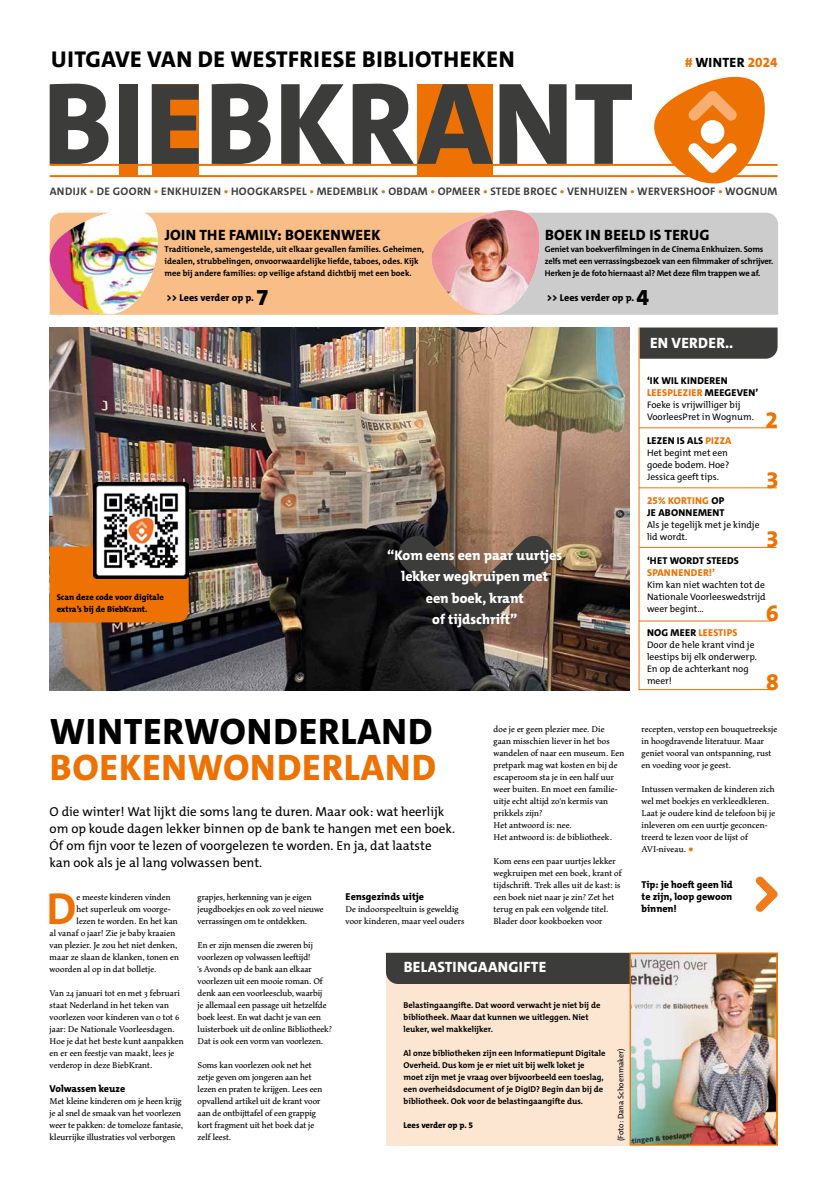
<style>
.page{position:relative;width:823px;height:1191px;background:#fff}
.page>*{position:absolute;margin:0;border:0;box-sizing:border-box;transform-origin:0 0}
.t1{font:800 118px "The Mix C5";color:#3c3c3b}
.t2{font:700 45.1px "The Mix C5";color:#ee7203}
.t3{font:800 37px "The Mix C5";letter-spacing:.02em;color:#000}
.t4{font:800 37px "The Mix C5";letter-spacing:.02em;color:#ee7203}
.t5{font:800 23px "The Mix C5";letter-spacing:.02em;color:#000}
.t6{font:800 23px "The Mix C5";color:#ee7203}
.t7{font:800 15px "The Mix C5";letter-spacing:.02em;color:#000}
.t8{font:800 15px "The Mix C5";letter-spacing:.02em;color:#fff}
.t9{font:800 14px/21px "The Mix C5";color:#fff;text-align:center}
.t10{font:800 13.5px "The Mix C5";letter-spacing:.02em;color:#000}
.t11{font:13px/17px "The Mix C5";color:#000}
.t12{font:700 11px "The Mix C5";letter-spacing:.03em;color:#3c3c3b}
.t13{font:800 10px/12px "The Mix C5";color:#000;text-align:justify}
.t14{font:800 10px/12px "The Mix C5";letter-spacing:.02em;color:#000}
.t15{font:800 10px "The Mix C5";letter-spacing:.02em;color:#ee7203}
.t16{font:9.5px/12px "Maiola Bk";color:#000}
.t17{font:9.5px/12px "The Mix C5";color:#000}
.t18{font:700 8.5px/12px "The Mix C5";color:#000}
.t19{font:700 8.5px/12px "The Mix C5";letter-spacing:-.02em;color:#000}
.t20{font:800 8.5px/12px "The Mix C5";color:#000}
.t21{font:8px "The Mix C5";color:#000}
.s1{color:#ee7203}
.s2{color:#000}
</style>
<div class="page">
<div style="left:386px;top:952px;width:391px;height:193px;background:#fde6d1"></div>
<img style="left:50px;top:327px;width:579px;height:363px">
<div style="left:50px;top:546px;width:139px;height:76px;background:#ee7203"></div>
<div style="left:50px;top:213px;width:375px;height:102px;background:#f9bd88"></div>
<div style="left:425px;top:212px;width:352px;height:103px;background:#ccc"></div>
<img style="left:430px;top:210px;width:109px;height:104px">
<div style="left:119px;top:84px;width:18px;height:92px;background:#ee7203"></div>
<div style="left:417px;top:84px;width:75px;height:92px;background:#ee7203"></div>
<div style="left:152px;top:84px;width:46px;height:92px;background:#ee7203"></div>
<hr style="left:50px;top:175px;width:727px;height:2px;background:#ee7203">
<hr style="left:50px;top:164px;width:727px;height:2px;background:#ee7203">
<svg style="left:648px;top:76px;width:122px;height:108px"></svg>
<svg style="left:639px;top:327px;width:138px;height:32px;background:#434241"></svg>
<hr style="left:638px;top:327px;width:1px;height:363px;background:#ee7203">
<hr style="left:638px;top:427px;width:138px;height:1px;background:#ee7203">
<hr style="left:638px;top:487px;width:138px;height:1px;background:#ee7203">
<hr style="left:639px;top:547px;width:137px;height:1px;background:#ee7203">
<hr style="left:638px;top:620px;width:133px;height:1px;background:#ee7203">
<hr style="left:638px;top:689px;width:134px;height:1px;background:#ee7203">
<div style="left:386px;top:952px;width:243px;height:32px;background:#3c3c3b"></div>
<svg style="left:755px;top:876px;width:22px;height:36px"></svg>
<img style="left:94px;top:483px;width:95px;height:95px">
<img style="left:631px;top:954px;width:144px;height:189px">
<div style="left:629px;top:952px;width:148px;height:193px;border:1px solid #ee7203"></div>
<svg style="left:159px;top:212px;width:4px;height:102px"></svg>
<img style="left:49px;top:212px;width:110px;height:102px">
<svg style="left:398px;top:536px;width:154px;height:95px;background:#4d423b"></svg>
<h3 class="t5" style="left:51px;top:44px;width:464px">UITGAVE VAN DE WESTFRIESE BIBLIOTHEKEN</h3>
<h3 class="t10" style="left:684px;top:53px;width:94px"><span class="s1">#</span> WINTER <span class="s1">2024</span></h3>
<h1 class="t1" style="left:43px;top:48px;width:592px">BIEBKRANT</h1>
<p class="t12" style="left:50px;top:184px;width:728px">ANDIJK <span class="s1">•</span> DE GOORN <span class="s1">•</span> ENKHUIZEN <span class="s1">•</span> HOOGKARSPEL <span class="s1">•</span> MEDEMBLIK <span class="s1">•</span> OBDAM <span class="s1">•</span> OPMEER <span class="s1">•</span> STEDE BROEC <span class="s1">•</span> VENHUIZEN <span class="s1">•</span> WERVERSHOOF <span class="s1">•</span> WOGNUM</p>
<h3 class="t7" style="left:165px;top:225px;width:217px">JOIN THE FAMILY: BOEKENWEEK</h3>
<p class="t18" style="left:164px;top:243px;width:261px">Traditionele, samengestelde, uit elkaar gevallen families. Geheimen, idealen, strubbelingen, onvoorwaardelijke liefde, taboes, odes. Kijk mee bij andere families: op veilige afstand dichtbij met een boek.</p>
<p class="t13" style="left:166px;top:292px;width:89px">&gt;&gt; Lees verder op p.</p>
<h3 class="t5" style="left:256px;top:282px;width:14px">7</h3>
<h3 class="t7" style="left:544px;top:225px;width:166px">BOEK IN BEELD IS TERUG</h3>
<p class="t19" style="left:544px;top:243px;width:230px">Geniet van boekverfilmingen in de Cinema Enkhuizen. Soms zelfs met een verrassingsbezoek van een filmmaker of schrijver.<br>Herken je de foto hiernaast al? Met deze film trappen we af.</p>
<p class="t13" style="left:546px;top:292px;width:89px">&gt;&gt; Lees verder op p.</p>
<h3 class="t5" style="left:636px;top:282px;width:14px">4</h3>
<p class="t20" style="left:57px;top:591px;width:108px">Scan deze code voor digitale extra’s bij de BiebKrant.</p>
<h3 class="t9" style="left:387px;top:545px;width:176px">“Kom eens een paar uurtjes lekker wegkruipen met<br>een boek, krant<br>of tijdschrift”</h3>
<h3 class="t3" style="left:50px;top:708px;width:384px">WINTERWONDERLAND</h3>
<h3 class="t4" style="left:50px;top:744px;width:387px">BOEKENWONDERLAND</h3>
<p class="t16" style="left:493px;top:723px;width:132px">doe je er geen plezier mee. Die<br>gaan misschien liever in het bos wandelen of naar een museum. Een pretpark mag wat kosten en bij de escaperoom sta je in een half uur weer buiten. En moet een familie&shy;uitje echt altijd zo'n kermis van prikkels zijn?<br>Het antwoord is: nee.<br>Het antwoord is: de bibliotheek.</p>
<p class="t16" style="left:493px;top:855px;width:130px">Kom eens een paar uurtjes lekker wegkruipen met een boek, krant of tijdschrift. Trek alles uit de kast: is een boek niet naar je zin? Zet het terug en pak een volgende titel.<br>Blader door kookboeken voor</p>
<h3 class="t11" style="left:50px;top:803px;width:406px">O die winter! Wat lijkt die soms lang te duren. Maar ook: wat heerlijk om op koude dagen lekker binnen op de bank te hangen met een boek.<br>Óf om fijn voor te lezen of voorgelezen te worden. En ja, dat laatste kan ook als je al lang volwassen bent.</h3>
<p class="t13" style="left:345px;top:891px;width:80px">Eensgezinds uitje</p>
<p class="t16" style="left:345px;top:903px;width:120px">De indoorspeeltuin is geweldig voor kinderen, maar veel ouders</p>
<p class="t16" style="left:197px;top:891px;width:128px">grapjes, herkenning van je eigen jeugdboekjes en ook zo veel nieuwe verrassingen om te ontdekken.</p>
<p class="t16" style="left:197px;top:939px;width:136px">En er zijn mensen die zweren bij voorlezen op volwassen leeftijd!<br>'s Avonds op de bank aan elkaar voorlezen uit een mooie roman. Of denk aan een voorleesclub, waarbij<br>je allemaal een passage uit hetzelfde boek leest. En wat dacht je van een luisterboek uit de online Bibliotheek?<br>Dat is ook een vorm van voorlezen.</p>
<p class="t16" style="left:197px;top:1059px;width:126px">Soms kan voorlezen ook net het zetje geven om jongeren aan het lezen en praten te krijgen. Lees een opvallend artikel uit de krant voor aan de ontbijttafel of een grappig kort fragment uit het boek dat je zelf leest.</p>
<h2 class="t2" style="left:46px;top:880px;width:32px">D</h2>
<p class="t16" style="left:77px;top:891px;width:96px">e meeste kinderen vinden</p>
<p class="t16" style="left:77px;top:903px;width:95px">het superleuk om voorge-</p>
<p class="t16" style="left:77px;top:915px;width:103px">lezen te worden. En het kan</p>
<p class="t16" style="left:50px;top:927px;width:127px">al vanaf 0 jaar! Zie je baby kraaien</p>
<p class="t16" style="left:50px;top:939px;width:129px">van plezier. Je zou het niet denken,</p>
<p class="t16" style="left:50px;top:951px;width:131px">maar ze slaan de klanken, tonen en</p>
<p class="t16" style="left:50px;top:963px;width:108px">woorden al op in dat bolletje.</p>
<p class="t16" style="left:50px;top:987px;width:136px">Van 24 januari tot en met 3 februari staat Nederland in het teken van voorlezen voor kinderen van 0 tot 6 jaar: De Nationale Voorleesdagen.<br>Hoe je dat het beste kunt aanpakken en er een feestje van maakt, lees je verderop in deze BiebKrant.</p>
<p class="t13" style="left:50px;top:1083px;width:77px">Volwassen keuze</p>
<p class="t16" style="left:50px;top:1095px;width:135px">Met kleine kinderen om je heen krijg je al snel de smaak van het voorlezen weer te pakken: de tomeloze fantasie, kleurrijke illustraties vol verborgen</p>
<h3 class="t8" style="left:403px;top:957px;width:144px">BELASTINGAANGIFTE</h3>
<p class="t18" style="left:403px;top:999px;width:198px">Belastingaangifte. Dat woord verwacht je niet bij de bibliotheek. Maar dat kunnen we uitleggen. Niet leuker, wel makkelijker.</p>
<p class="t18" style="left:403px;top:1047px;width:203px">Al onze bibliotheken zijn een Informatiepunt Digitale Overheid. Dus kom je er niet uit bij welk loket je moet zijn met je vraag over bijvoorbeeld een toeslag, een overheidsdocument of je DigID? Begin dan bij de bibliotheek. Ook voor de belastingaangifte dus.</p>
<p class="t20" style="left:403px;top:1119px;width:71px">Lees verder op p. 5</p>
<p class="t21" style="left:615px;top:1141px;width:94px;rotate:-90deg">(Foto: Dana Schoenmaker)</p>
<h3 class="t8" style="left:649px;top:333px;width:85px">EN VERDER..</h3>
<p class="t14" style="left:646px;top:375px;width:113px">‘IK WIL KINDEREN<br><span class="s1">LEESPLEZIER</span> MEEGEVEN’</p>
<p class="t17" style="left:646px;top:399px;width:108px">Foeke is vrijwilliger bij<br>VoorleesPret in Wognum.</p>
<p class="t14" style="left:646px;top:435px;width:86px">LEZEN IS ALS <span class="s1">PIZZA</span></p>
<p class="t17" style="left:646px;top:447px;width:84px">Het begint met een goede bodem. Hoe?<br>Jessica geeft tips.</p>
<p class="t14" style="left:646px;top:495px;width:79px"><span class="s1">25% KORTING</span> OP<br>JE ABONNEMENT</p>
<p class="t17" style="left:646px;top:519px;width:114px">Als je tegelijk met je kindje lid wordt.</p>
<p class="t14" style="left:646px;top:555px;width:93px">‘HET WORDT STEEDS</p>
<p class="t15" style="left:646px;top:566px;width:69px">SPANNENDER!’</p>
<p class="t17" style="left:646px;top:579px;width:120px;text-align:justify">Kim kan niet wachten tot de Nationale Voorleeswedstrijd weer begint...</p>
<p class="t15" style="left:646px;top:626px;width:92px"><span class="s2">NOG MEER</span> LEESTIPS</p>
<p class="t17" style="left:646px;top:639px;width:111px">Door de hele krant vind je leestips bij elk onderwerp.<br>En op de achterkant nog meer!</p>
<h3 class="t6" style="left:765px;top:406px;width:14px">2</h3>
<h3 class="t6" style="left:765px;top:465px;width:14px">3</h3>
<h3 class="t6" style="left:765px;top:525px;width:14px">3</h3>
<h3 class="t6" style="left:765px;top:598px;width:14px">6</h3>
<h3 class="t6" style="left:765px;top:667px;width:14px">8</h3>
<p class="t16" style="left:641px;top:723px;width:137px">recepten, verstop een bouquetreeksje in hoogdravende literatuur. Maar geniet vooral van ontspanning, rust en voeding voor je geest.</p>
<p class="t16" style="left:641px;top:783px;width:135px">Intussen vermaken de kinderen zich wel met boekjes en verkleedkleren.<br>Laat je oudere kind de telefoon bij je inleveren om een uurtje geconcen&shy;treerd te lezen voor de lijst of<br>AVI--niveau. <span class="s1">○</span></p>
<p class="t13" style="left:641px;top:879px;width:93px">Tip: je hoeft geen lid te zijn, loop gewoon binnen!</p>
</div>
